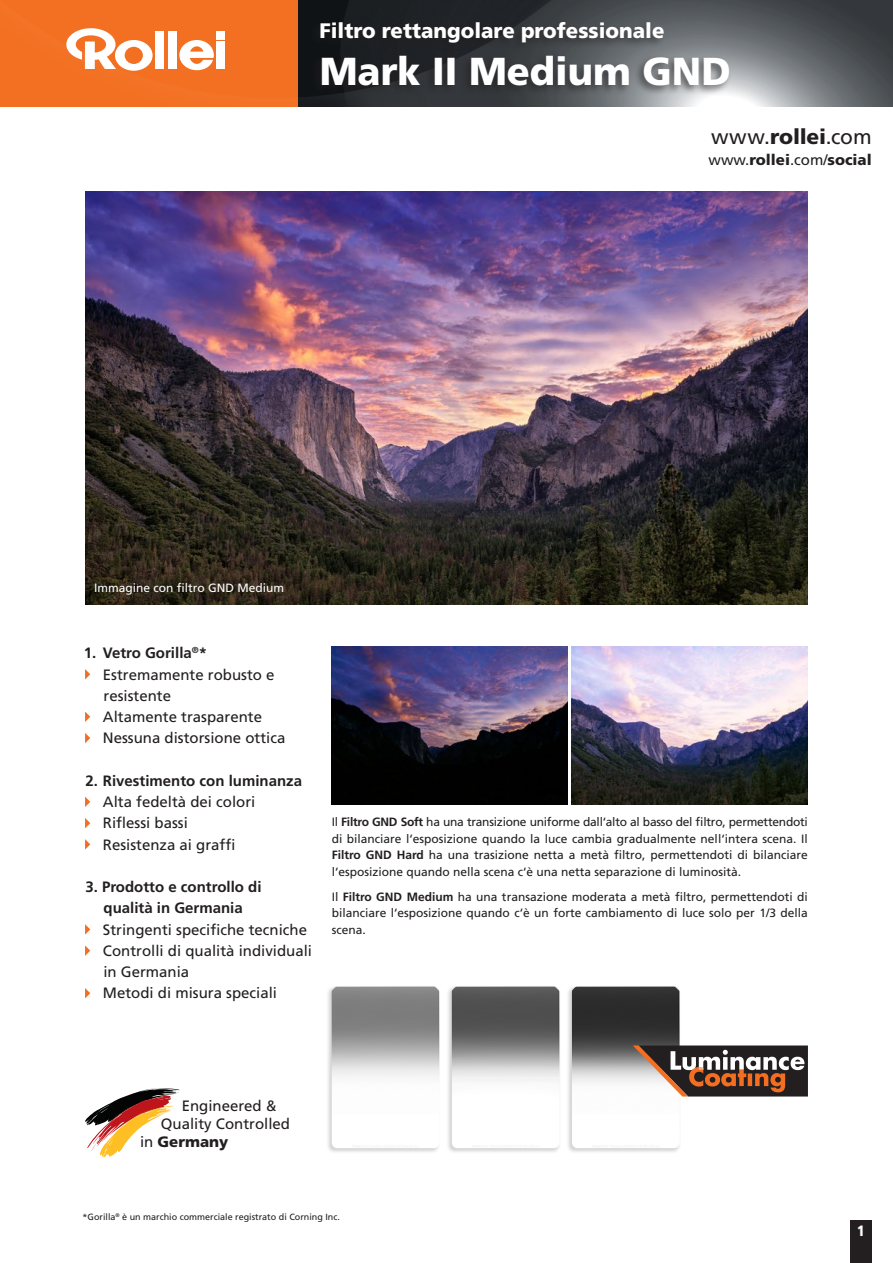
<style>
.page{position:relative;width:893px;height:1263px;background:#fff}
.page>*{position:absolute;margin:0;border:0;box-sizing:border-box;transform-origin:0 0}
.t1{font:900 39px "Frutiger LT";color:#fff}
.t2{font:900 21px "Frutiger LT";color:#fff}
.t3{font:21px "Frutiger LT";letter-spacing:.015em;color:#231f20}
._020_bold{font:15px/21.3px "Frutiger LT";color:#231f20}
._020_bold-2{font:700 15px/21.3px "Frutiger LT";color:#231f20;text-align:center}
.t4{font:900 15px "Frutiger LT";color:#231f20}
.t5{font:900 condensed 15px "Frutiger LT";color:#fff}
.t6{font:12px/16.5px "Frutiger LT";color:#231f20;text-align:justify}
.t7{font:12px "Frutiger LT";color:#fff}
.t8{font:9px "Frutiger LT";color:#231f20}
.s1{font-weight:900}
.s2{font-weight:400}
.s3{font-weight:700}
</style>
<div class="page">
<img style="left:298px;top:0;width:595px;height:106px">
<div style="left:0;top:0;width:298px;height:106px;background:#f36f21"></div>
<svg style="left:179px;top:40px;width:35px;height:30px"></svg>
<div style="left:155px;top:32px;width:9px;height:37px;background:#fff"></div>
<div style="left:168px;top:32px;width:8px;height:37px;background:#fff"></div>
<div style="left:216px;top:32px;width:9px;height:8px;background:#fff"></div>
<div style="left:216px;top:41px;width:9px;height:28px;background:#fff"></div>
<svg style="left:66px;top:28px;width:87px;height:43px"></svg>
<div style="left:326px;top:985px;width:115px;height:169px;background:#231f20;opacity:.2"></div>
<img style="left:332px;top:986px;width:107px;height:162px">
<div style="left:446px;top:985px;width:115px;height:169px;background:#231f20;opacity:.2"></div>
<img style="left:452px;top:986px;width:108px;height:162px">
<div style="left:566px;top:985px;width:115px;height:169px;background:#231f20;opacity:.2"></div>
<img style="left:572px;top:986px;width:108px;height:162px">
<svg style="left:633px;top:1045px;width:175px;height:51px"></svg>
<img style="left:572px;top:647px;width:236px;height:157px">
<img style="left:332px;top:647px;width:236px;height:157px">
<img style="left:85px;top:191px;width:723px;height:413px">
<svg style="left:85px;top:1088px;width:91px;height:69px"></svg>
<div style="left:850px;top:1220px;width:22px;height:43px;background:#231f20"></div>
<svg style="left:85px;top:669px;width:5px;height:10px"></svg>
<svg style="left:85px;top:711px;width:5px;height:11px"></svg>
<svg style="left:85px;top:733px;width:5px;height:10px"></svg>
<svg style="left:85px;top:797px;width:5px;height:10px"></svg>
<svg style="left:85px;top:818px;width:5px;height:10px"></svg>
<svg style="left:85px;top:839px;width:5px;height:10px"></svg>
<svg style="left:85px;top:924px;width:5px;height:11px"></svg>
<svg style="left:85px;top:945px;width:5px;height:11px"></svg>
<svg style="left:85px;top:988px;width:5px;height:10px"></svg>
<div style="left:309px;top:19px;width:423px;height:77px;background:#231f20;opacity:.6"></div>
<p class="t2" style="left:319px;top:18px;width:347px">Filtro rettangolare professionale</p>
<p class="t1" style="left:320px;top:48px;width:413px">Mark II Medium GND</p>
<p class="t3" style="left:711px;top:125px;width:162px">www.<span class="s1">rollei</span>.com</p>
<p class="t4" style="left:709px;top:151px;width:165px"><span class="s2">www.</span>rollei<span class="s2">.com/</span>social</p>
<p class="t7" style="left:94px;top:581px;width:192px">Immagine con filtro GND Medium</p>
<p class="_020_bold-2" style="left:84px;top:642px;width:125px">1. Vetro Gorilla<sup>®</sup>*</p>
<p class="_020_bold" style="left:103px;top:664px;width:173px">Estremamente robusto e resistente</p>
<p class="_020_bold" style="left:103px;top:706px;width:161px">Altamente trasparente</p>
<p class="_020_bold" style="left:103px;top:727px;width:184px">Nessuna distorsione ottica</p>
<p class="_020_bold-2" style="left:85px;top:770px;width:218px">2. Rivestimento con luminanza</p>
<p class="_020_bold" style="left:103px;top:791px;width:154px">Alta fedeltà dei colori</p>
<p class="_020_bold" style="left:103px;top:812px;width:87px">Riflessi bassi</p>
<p class="_020_bold" style="left:103px;top:834px;width:134px">Resistenza ai graffi</p>
<p class="_020_bold-2" style="left:85px;top:876px;width:178px">3. Prodotto e controllo di qualità in Germania</p>
<p class="_020_bold" style="left:103px;top:919px;width:206px">Stringenti specifiche tecniche</p>
<p class="_020_bold" style="left:103px;top:940px;width:211px">Controlli di qualità individuali in Germania</p>
<p class="_020_bold" style="left:103px;top:983px;width:176px">Metodi di misura speciali</p>
<p class="t6" style="left:332px;top:814px;width:478px">Il <span class="s3">Filtro GND Soft</span> ha una transizione uniforme dall‘alto al basso del filtro, permettendoti di bilanciare l‘esposizione quando la luce cambia gradualmente nell‘intera scena. Il <span class="s3">Filtro GND Hard</span> ha una trasizione netta a metà filtro, permettendoti di bilanciare l‘esposizione quando nella scena c‘è una netta separazione di luminosità.</p>
<p class="t6" style="left:332px;top:888px;width:478px">Il <span class="s3">Filtro GND Medium</span> ha una transazione moderata a metà filtro, permettendoti di bilanciare l‘esposizione quando c‘è un forte cambiamento di luce solo per 1/3 della scena.</p>
<p class="_020_bold" style="left:182px;top:1095px;width:97px">Engineered &amp;</p>
<p class="_020_bold" style="left:161px;top:1113px;width:131px">Quality Controlled</p>
<p class="t4" style="left:140px;top:1132px;width:90px"><span class="s2">in</span> Germany</p>
<p class="t8" style="left:83px;top:1212px;width:259px">*Gorilla<sup>®</sup> è un marchio commerciale registrato di Corning Inc.</p>
<p class="t5" style="left:857px;top:1222px;width:9px">1</p>
</div>
